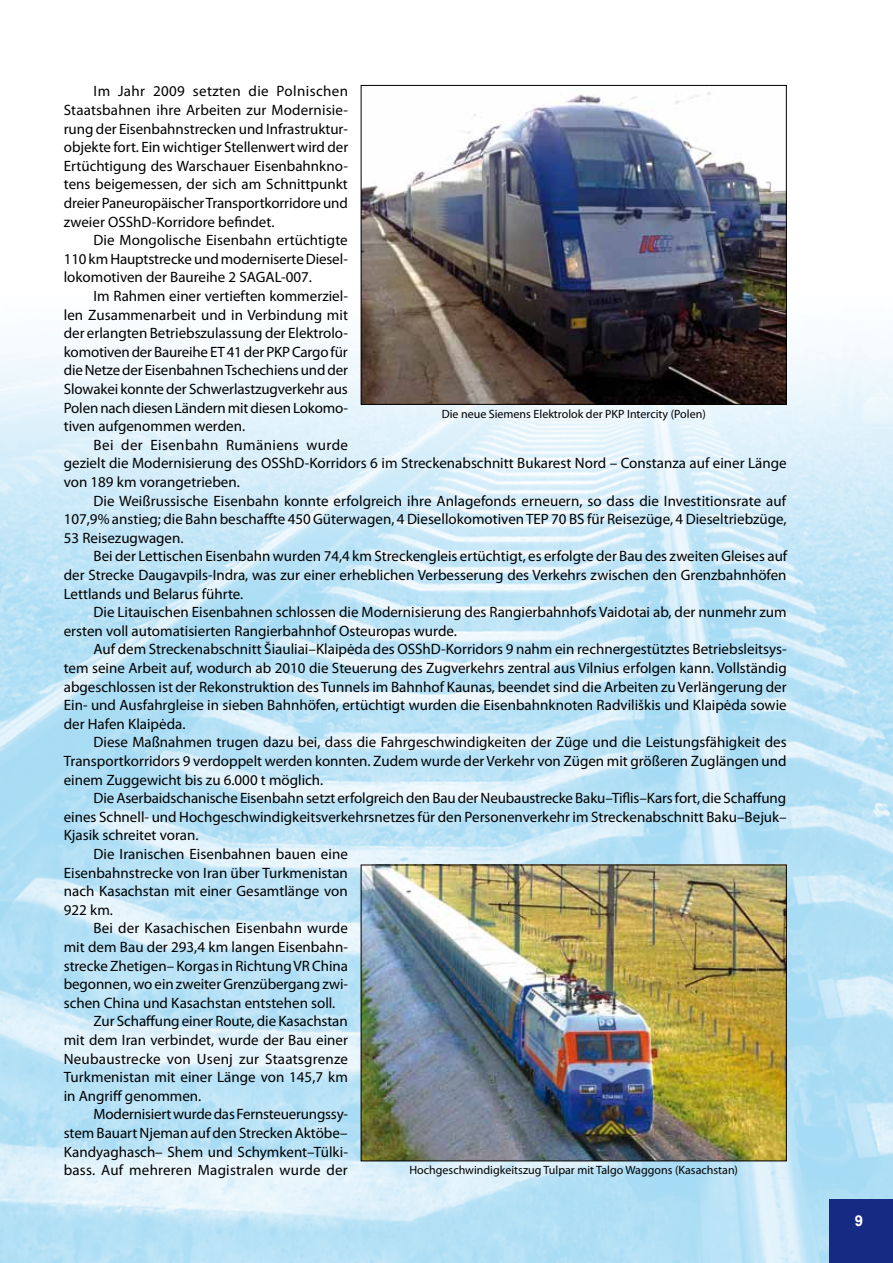
<style>
.page{position:relative;width:893px;height:1263px;background:#fff}
.page>*{position:absolute;margin:0;border:0;box-sizing:border-box;transform-origin:0 0}
.t1{font:15px/18.6px "Myriad Pro";color:#000;text-align:justify}
.t2{font:700 15px "Arial";color:#fff}
.t3{font:12px "Myriad Pro";color:#000}
</style>
<div class="page">
<img style="left:0;top:84px;width:893px;height:1179px">
<div style="left:829px;top:1199px;width:64px;height:64px;background:#162983"></div>
<img style="left:363px;top:87px;width:422px;height:316px">
<div style="left:361px;top:85px;width:426px;height:320px;border:1px solid #000"></div>
<img style="left:363px;top:867px;width:422px;height:292px">
<div style="left:361px;top:865px;width:426px;height:296px;border:1px solid #000"></div>
<p class="t1" style="left:64px;top:82px;width:286px;text-indent:30px">Im Jahr 2009 setzten die Polnischen Staatsbahnen ihre Arbeiten zur Modernisie&shy;rung der Eisenbahnstrecken und Infrastruktur&shy;objekte fort. Ein wichtiger Stellenwert wird der Ertüchtigung des Warschauer Eisenbahnkno&shy;tens beigemessen, der sich am Schnittpunkt dreier Paneuropäischer Transportkorridore und zweier OSShD-Korridore befindet.</p>
<p class="t1" style="left:64px;top:231px;width:286px;text-indent:30px">Die Mongolische Eisenbahn ertüchtigte 110 km Hauptstrecke und moderniserte Diesel&shy;lokomotiven der Baureihe 2 SAGAL-007.</p>
<p class="t1" style="left:64px;top:286px;width:286px;text-indent:30px">Im Rahmen einer vertieften kommerziel&shy;len Zusammenarbeit und in Verbindung mit der erlangten Betriebszulassung der Elektrolo&shy;komotiven der Baureihe ЕТ 41 der PKP Cargo für die Netze der Eisenbahnen Tschechiens und der Slowakei konnte der Schwerlastzugverkehr aus Polen nach diesen Ländern mit diesen Lokomo&shy;tiven aufgenommen werden.</p>
<p class="t1" style="left:64px;top:435px;width:724px;text-align:left;text-indent:30px">Bei der Eisenbahn Rumäniens wurde<br>gezielt die Modernisierung des OSShD-Korridors 6 im Streckenabschnitt Bukarest Nord – Constanza auf einer Länge von 189 km vorangetrieben.</p>
<p class="t1" style="left:64px;top:491px;width:724px;text-indent:30px">Die Weißrussische Eisenbahn konnte erfolgreich ihre Anlagefonds erneuern, so dass die Investitionsrate auf 107,9% anstieg; die Bahn beschaffte 450 Güterwagen, 4 Diesellokomotiven TEP 70 BS für Reisezüge, 4 Dieseltriebzüge, 53 Reisezugwagen.</p>
<p class="t1" style="left:64px;top:547px;width:725px;text-indent:30px">Bei der Lettischen Eisenbahn wurden 74,4 km Streckengleis ertüchtigt, es erfolgte der Bau des zweiten Gleises auf der Strecke Daugavpils-Indra, was zur einer erheblichen Verbesserung des Verkehrs zwischen den Grenzbahnhöfen Lettlands und Belarus führte.</p>
<p class="t1" style="left:64px;top:603px;width:724px;text-indent:30px">Die Litauischen Eisenbahnen schlossen die Modernisierung des Rangierbahnhofs Vaidotai ab, der nunmehr zum ersten voll automatisierten Rangierbahnhof Osteuropas wurde.</p>
<p class="t1" style="left:64px;top:640px;width:724px;text-indent:30px">Auf dem Streckenabschnitt Šiauliai–Klaipėda des OSShD-Korridors 9 nahm ein rechnergestütztes Betriebsleitsys&shy;tem seine Arbeit auf, wodurch ab 2010 die Steuerung des Zugverkehrs zentral aus Vilnius erfolgen kann. Vollständig abgeschlossen ist der Rekonstruktion des Tunnels im Bahnhof Kaunas, beendet sind die Arbeiten zu Verlängerung der Ein- und Ausfahrgleise in sieben Bahnhöfen, ertüchtigt wurden die Eisenbahnknoten Radviliškis und Klaipėda sowie der Hafen Klaipėda.</p>
<p class="t1" style="left:64px;top:733px;width:724px;text-indent:30px">Diese Maßnahmen trugen dazu bei, dass die Fahrgeschwindigkeiten der Züge und die Leistungsfähigkeit des Transportkorridors 9 verdoppelt werden konnten. Zudem wurde der Verkehr von Zügen mit größeren Zuglängen und einem Zuggewicht bis zu 6.000 t möglich.</p>
<p class="t1" style="left:94px;top:789px;width:694px">Die Aserbaidschanische Eisenbahn setzt erfolgreich den Bau der Neubaustrecke Baku–Tiflis–Kars fort, die Schaffung</p>
<p class="t1" style="left:64px;top:807px;width:724px">eines Schnell- und Hochgeschwindigkeitsverkehrsnetzes für den Personenverkehr im Streckenabschnitt Baku–Bejuk–</p>
<p class="t1" style="left:64px;top:826px;width:136px">Kjasik schreitet voran.</p>
<p class="t1" style="left:94px;top:844px;width:256px">Die Iranischen Eisenbahnen bauen eine</p>
<p class="t1" style="left:64px;top:863px;width:286px">Eisenbahnstrecke von Iran über Turkmenistan</p>
<p class="t1" style="left:64px;top:882px;width:285px">nach Kasachstan mit einer Gesamtlänge von</p>
<p class="t1" style="left:64px;top:900px;width:51px">922 km.</p>
<p class="t1" style="left:94px;top:919px;width:256px">Bei der Kasachischen Eisenbahn wurde</p>
<p class="t1" style="left:64px;top:937px;width:286px">mit dem Bau der 293,4 km langen Eisenbahn-</p>
<p class="t1" style="left:64px;top:956px;width:286px">strecke Zhetigen– Korgas in Richtung VR China</p>
<p class="t1" style="left:64px;top:975px;width:286px">begonnen, wo ein zweiter Grenzübergang zwi-</p>
<p class="t1" style="left:64px;top:993px;width:273px">schen China und Kasachstan entstehen soll.</p>
<p class="t1" style="left:94px;top:1012px;width:256px">Zur Schaffung einer Route, die Kasachstan</p>
<p class="t1" style="left:64px;top:1030px;width:286px">mit dem Iran verbindet, wurde der Bau einer</p>
<p class="t1" style="left:64px;top:1049px;width:286px">Neubaustrecke von Usenj zur Staatsgrenze</p>
<p class="t1" style="left:64px;top:1068px;width:286px">Turkmenistan mit einer Länge von 145,7 km</p>
<p class="t1" style="left:64px;top:1086px;width:139px">in Angriff genommen.</p>
<p class="t1" style="left:94px;top:1105px;width:256px">Modernisiert wurde das Fernsteuerungssy-</p>
<p class="t1" style="left:64px;top:1123px;width:285px">stem Bauart Njeman auf den Strecken Aktöbe–</p>
<p class="t1" style="left:64px;top:1142px;width:286px">Kandyaghasch– Shem und Schymkent–Tülki-</p>
<p class="t1" style="left:64px;top:1161px;width:286px">bass. Auf mehreren Magistralen wurde der</p>
<p class="t3" style="left:442px;top:407px;width:266px">Die neue Siemens Elektrolok der PKP Intercity (Polen)</p>
<p class="t3" style="left:409px;top:1163px;width:330px">Hochgeschwindigkeitszug Tulpar mit Talgo Waggons (Kasachstan)</p>
<p class="t2" style="left:855px;top:1211px;width:10px">9</p>
</div>
